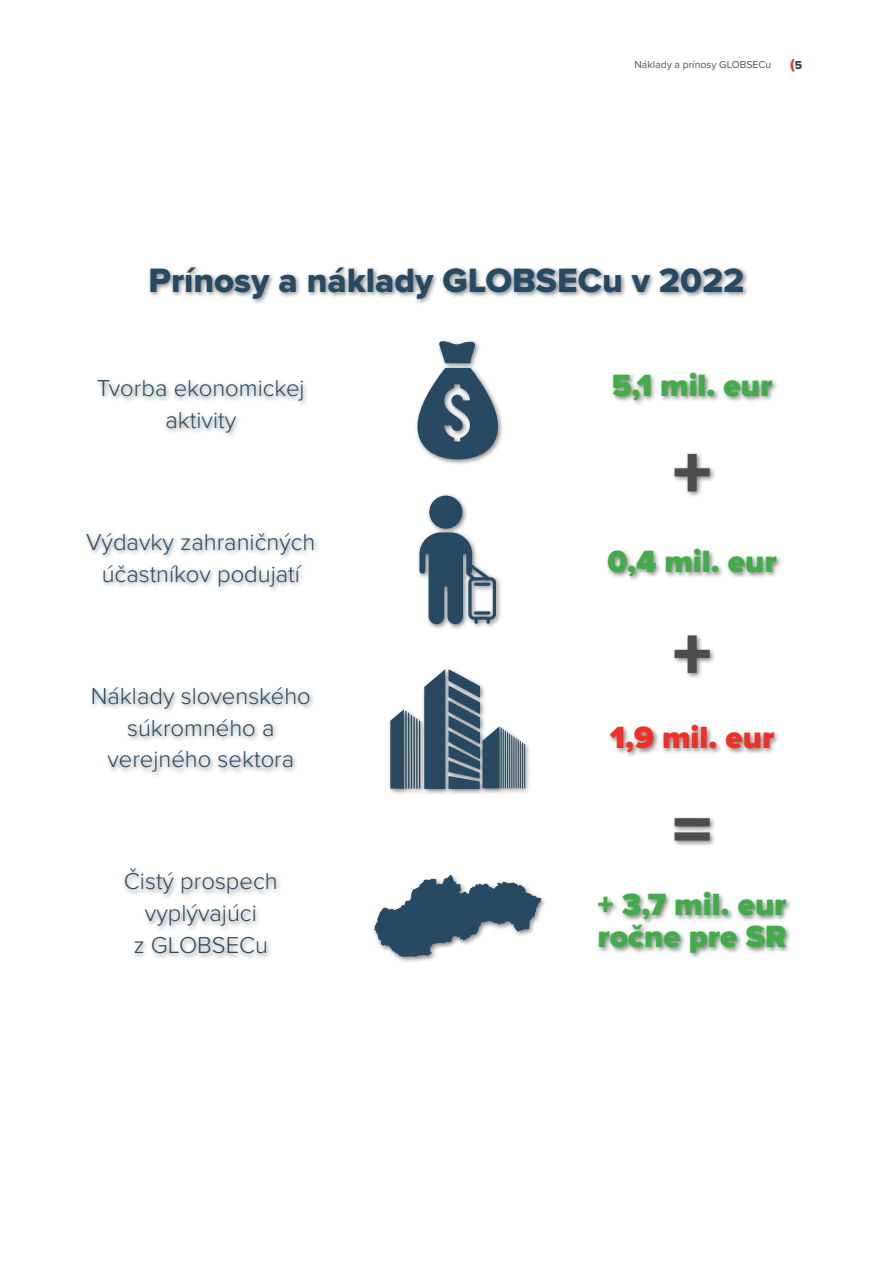
<style>
.page{position:relative;width:893px;height:1263px;background:#fff}
.page>*{position:absolute;margin:0;border:0;box-sizing:border-box;transform-origin:0 0}
.t1{font:34.95px "Proxima Nova Extrabld";color:#274a63}
.t2{font:900 31.8px/31.8px "Proxima Nova";color:#41ad49}
.t3{font:900 31.8px "Proxima Nova";color:#ee3124}
.t4{font:300 23.85px/31.8px "Proxima Nova";color:#284962;text-align:center}
.t5{font:15px "Proxima Nova Extrabld";color:#ee3124}
.t6{font:10.5px "Proxima Nova";color:#545454}
.s1{font-size:12px;color:#284962}
</style>
<div class="page">
<div style="left:83px;top:265px;width:710px;height:698px;background:#000;opacity:.5"></div>
<svg style="left:417px;top:341px;width:81px;height:118px"></svg>
<svg style="left:419px;top:532px;width:77px;height:92px"></svg>
<svg style="left:474px;top:611px;width:16px;height:4px"></svg>
<hr style="left:474px;top:583px;width:16px;height:3px;background:#284962;border-radius:2px">
<div style="left:429px;top:496px;width:33px;height:33px;background:#284962;border-radius:50%"></div>
<svg style="left:390px;top:669px;width:135px;height:120px"></svg>
<svg style="left:374px;top:875px;width:167px;height:82px"></svg>
<svg style="left:675px;top:454px;width:35px;height:37px"></svg>
<svg style="left:675px;top:635px;width:35px;height:38px"></svg>
<svg style="left:675px;top:818px;width:35px;height:22px"></svg>
<p class="t6" style="left:634px;top:57px;width:138px">Náklady a prínosy GLOBSECu</p>
<p class="t5" style="left:790px;top:53px;width:14px">(<span class="s1">5</span></p>
<h1 class="t1" style="left:149px;top:255px;width:597px">Prínosy a náklady GLOBSECu v 2022</h1>
<p class="t4" style="left:97px;top:371px;width:209px">Tvorba ekonomickej aktivity</p>
<p class="t4" style="left:86px;top:525px;width:231px">Výdavky zahraničných účastníkov podujatí</p>
<p class="t4" style="left:91px;top:679px;width:221px">Náklady slovenského súkromného a verejného sektora</p>
<p class="t4" style="left:124px;top:864px;width:155px">Čistý prospech vyplývajúci<br>z GLOBSECu</p>
<h2 class="t2" style="left:612px;top:369px;width:162px">5,1 mil. eur</h2>
<h2 class="t2" style="left:607px;top:545px;width:171px">0,4 mil. eur</h2>
<h2 class="t3" style="left:610px;top:714px;width:166px">1,9 mil. eur</h2>
<h2 class="t2" style="left:598px;top:888px;width:191px">+ 3,7 mil. eur ročne pre SR</h2>
</div>
